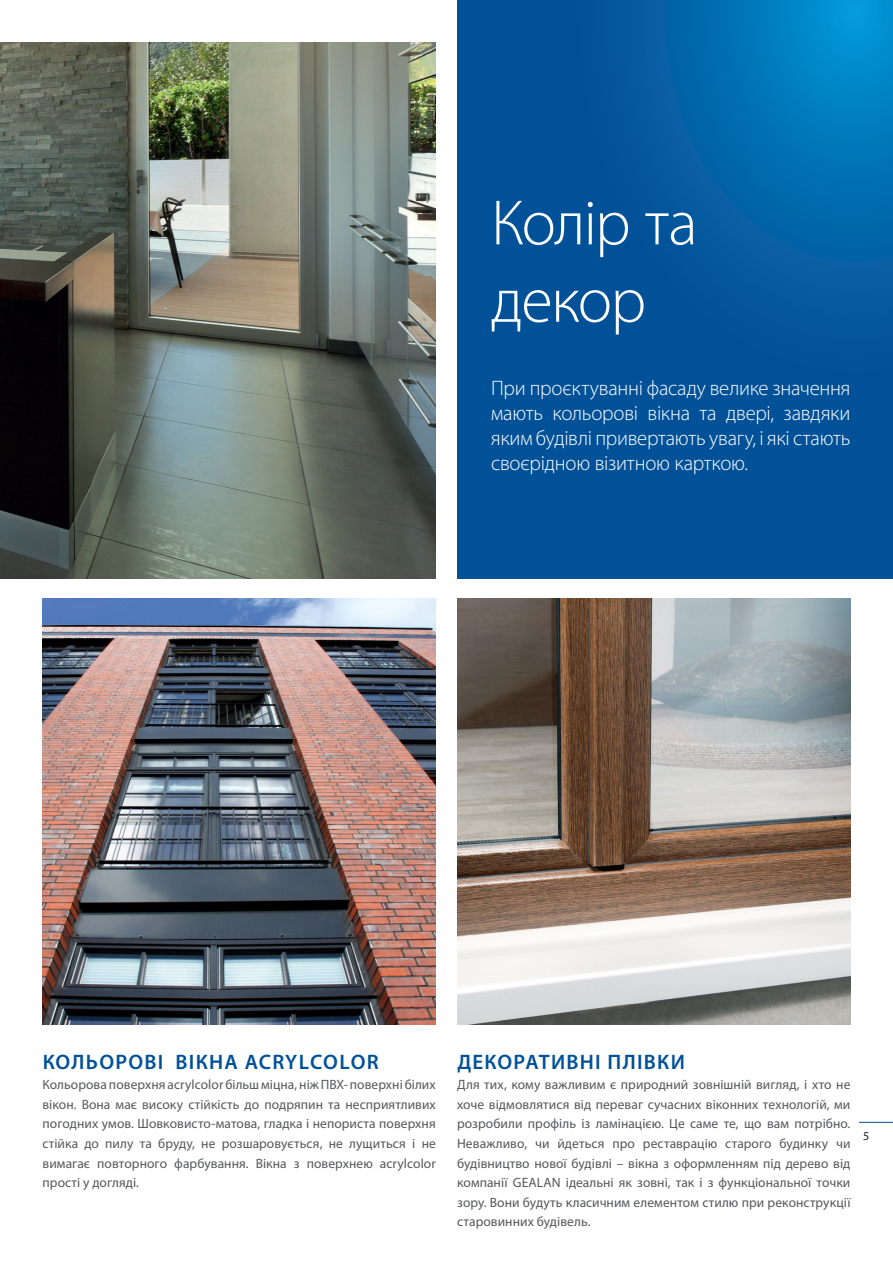
<style>
.page{position:relative;width:893px;height:1263px;background:#fff}
.page>*{position:absolute;margin:0;border:0;box-sizing:border-box;transform-origin:0 0}
.Headline_dünn{font:300 64.5px/77.4px "Myriad Pro";letter-spacing:-.025em;color:#fff}
.Fließtext_weiß{font:300 21px/25.2px "Myriad Pro";letter-spacing:-.01em;color:#fff;text-align:justify}
.Subline_1{font:600 21px "Myriad Pro";letter-spacing:.06em;color:#015198}
.Fließtext_ohne_Einzu{font:13.5px/19.6px "Myriad Pro";letter-spacing:.005em;color:#57585a;text-align:justify}
.t1{font:12px "Myriad Pro";color:#231f20}
</style>
<div class="page">
<hr style="left:859px;top:1122px;width:34px;height:1px;background:#015198">
<img style="left:0;top:43px;width:436px;height:535px">
<svg style="left:457px;top:0;width:436px;height:578px;background:#01599f"></svg>
<img style="left:457px;top:598px;width:393px;height:426px">
<img style="left:43px;top:598px;width:393px;height:426px">
<p class="Headline_dünn" style="left:491px;top:184px;width:208px">Колір та декор</p>
<p class="Fließtext_weiß" style="left:491px;top:375px;width:361px">При проєктуванні фасаду велике значення мають кольорові вікна та двері, завдяки яким будівлі привертають увагу, і які стають своєрідною візитною карткою.</p>
<p class="Subline_1" style="left:43px;top:1049px;width:338px">КОЛЬОРОВІ ВІКНА ACRYLCOLOR</p>
<p class="Fließtext_ohne_Einzu" style="left:43px;top:1074px;width:395px">Кольорова поверхня acrylcolor більш міцна, ніж ПВХ- поверхні білих вікон. Вона має високу стійкість до подряпин та несприятливих погодних умов. Шовковисто-матова, гладка і непориста поверхня стійка до пилу та бруду, не розшаровується, не лущиться і не вимагає повторного фарбування. Вікна з поверхнею acrylcolor прості у догляді.</p>
<p class="Subline_1" style="left:457px;top:1049px;width:229px">ДЕКОРАТИВНІ ПЛІВКИ</p>
<p class="Fließtext_ohne_Einzu" style="left:457px;top:1074px;width:395px">Для тих, кому важливим є природний зовнішній вигляд, і хто не хоче відмовлятися від переваг сучасних віконних технологій, ми розробили профіль із ламінацією. Це саме те, що вам потрібно.<br>Неважливо, чи йдеться про реставрацію старого будинку чи будівництво нової будівлі – вікна з оформленням під дерево від компанії GEALAN ідеальні як зовні, так і з функціональної точки зору. Вони будуть класичним елементом стилю при реконструкції старовинних будівель.</p>
<p class="t1" style="left:863px;top:1128px;width:8px">5</p>
</div>
